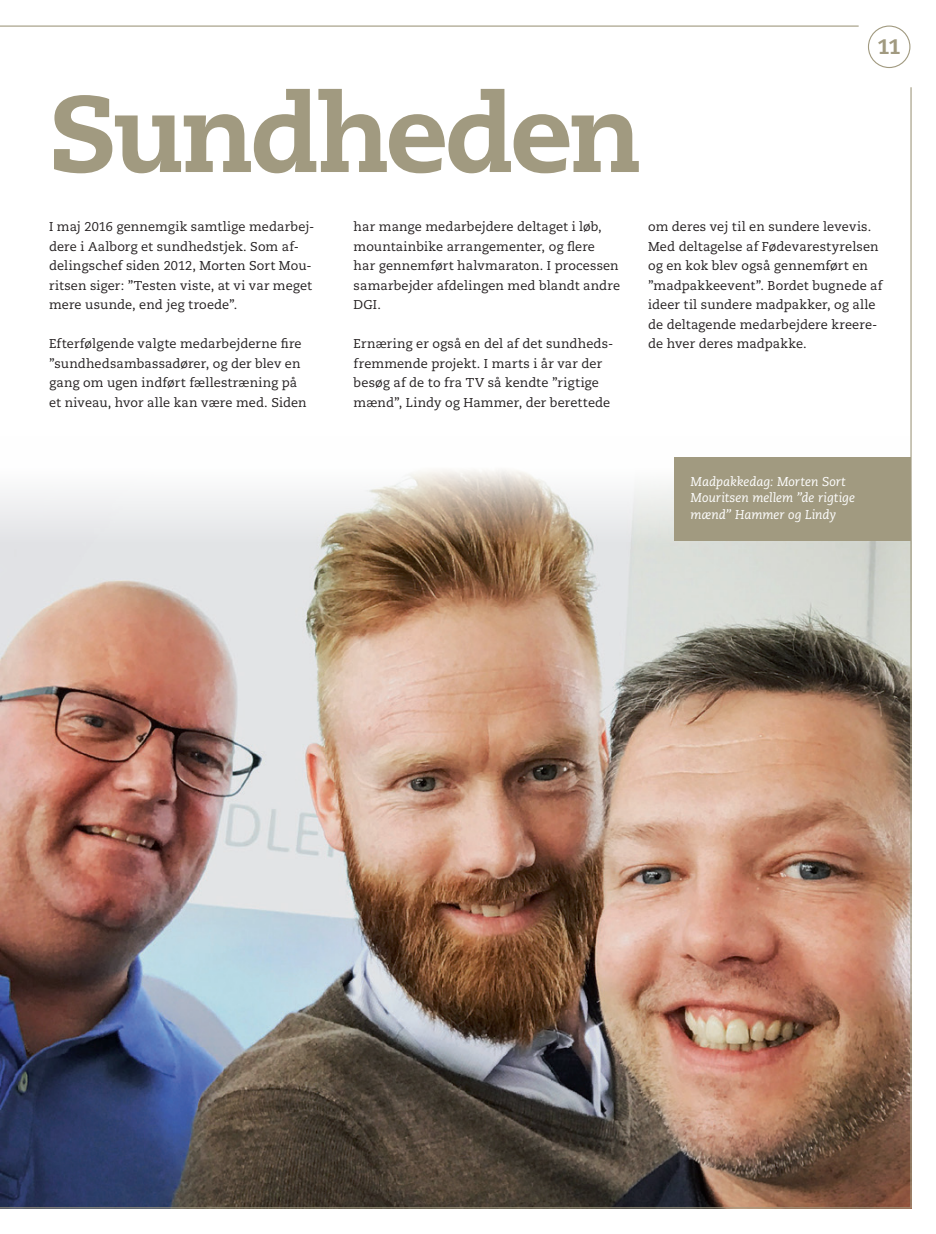
<style>
.page{position:relative;width:936px;height:1234px;background:#fff}
.page>*{position:absolute;margin:0;border:0;box-sizing:border-box;transform-origin:0 0}
.t1{font:800 108px "Caecilia LT";letter-spacing:-.04em;color:#a19a80}
.t2{font:800 21px "Caecilia LT";color:#a19a80}
.t3{font:12.75px/19.5px "Caecilia LT";letter-spacing:.01em;color:#231f20}
.t4{font:italic 12.75px/16.5px "Caecilia";letter-spacing:-.005em;color:#fff}
</style>
<div class="page">
<img style="left:0;top:470px;width:910px;height:736px">
<hr style="left:0;top:26px;width:858px;height:1px;background:#a19a80">
<hr style="left:0;top:1206px;width:910px;height:2px;background:#a19a80">
<hr style="left:910px;top:87px;width:1px;height:1121px;background:#a19a80">
<div style="left:674px;top:457px;width:236px;height:83px;background:#a19a80"></div>
<div style="left:867px;top:26px;width:43px;height:42px;border:1px solid #a19a80;border-radius:50%"></div>
<h1 class="t1" style="left:49px;top:67px;width:595px">Sundheden</h1>
<h2 class="t2" style="left:877px;top:34px;width:25px">11</h2>
<p class="t3" style="left:49px;top:217px;width:267px">I maj 2016 gennemgik samtlige medarbej&shy;dere i Aalborg et sundhedstjek. Som af&shy;delingschef siden 2012, Morten Sort Mou&shy;ritsen siger: ”Testen viste, at vi var meget mere usunde, end jeg troede”.</p>
<p class="t3" style="left:49px;top:334px;width:259px">Efterfølgende valgte medarbejderne fire ”sundhedsambassadører, og der blev en gang om ugen indført fællestræning på et niveau, hvor alle kan være med. Siden</p>
<p class="t3" style="left:353px;top:217px;width:268px">har mange medarbejdere deltaget i løb, mountainbike arrangementer, og flere<br>har gennemført halvmaraton. I processen samarbejder afdelingen med blandt andre DGI.</p>
<p class="t3" style="left:353px;top:334px;width:261px">Ernæring er også en del af det sundheds&shy;fremmende projekt. I marts i år var der besøg af de to fra TV så kendte ”rigtige mænd”, Lindy og Hammer, der berettede</p>
<p class="t3" style="left:648px;top:217px;width:236px">om deres vej til en sundere levevis.<br>Med deltagelse af Fødevarestyrelsen og en kok blev også gennemført en ”madpakkeevent”. Bordet bugnede af ideer til sundere madpakker, og alle de deltagende medarbejdere kreere&shy;de hver deres madpakke.</p>
<p class="t4" style="left:690px;top:473px;width:166px">Madpakkedag: Morten Sort<br>Mouritsen mellem ”de rigtige mænd” Hammer og Lindy</p>
</div>
